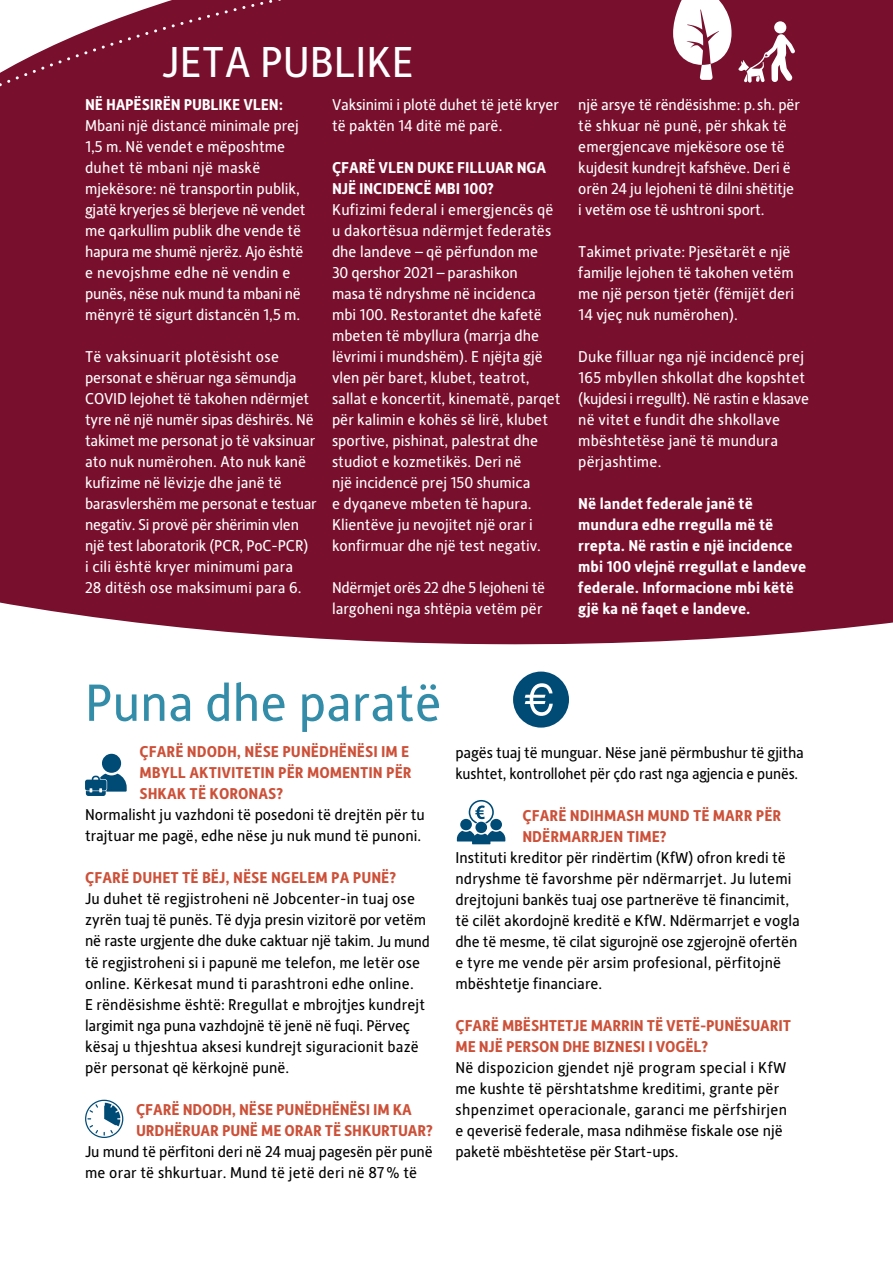
<style>
.page{position:relative;width:893px;height:1263px;background:#fff}
.page>*{position:absolute;margin:0;border:0;box-sizing:border-box;transform-origin:0 0}
.t1{font:52.5px "Alber New";color:#338da9}
.t2{font:43.5px "Alber New";color:#fff}
.t3{font:15.75px/21px "Alber New";color:#fff}
.t4{font:15.75px/21px "Alber New";color:#000}
.t5{font:700 15.75px/21px "Alber New";color:#cd5038}
.t6{font:700 15.75px/21px "Alber New";color:#fff}
</style>
<div class="page">
<div style="left:0;top:98px;width:893px;height:547px;background:#780f2d"></div>
<div style="left:343px;top:0;width:550px;height:115px;background:#780f2d"></div>
<div style="left:0;top:0;width:337px;height:385px;background:#780f2d"></div>
<svg style="left:673px;top:0;width:58px;height:80px"></svg>
<svg style="left:513px;top:671px;width:56px;height:57px"></svg>
<div style="left:774px;top:21px;width:12px;height:12px;background:#fff;border-radius:50%"></div>
<svg style="left:738px;top:34px;width:57px;height:49px"></svg>
<svg style="left:85px;top:754px;width:42px;height:42px"></svg>
<svg style="left:457px;top:800px;width:48px;height:44px"></svg>
<svg style="left:85px;top:1100px;width:38px;height:38px"></svg>
<h2 class="t2" style="left:162px;top:34px;width:253px">JETA PUBLIKE</h2>
<p class="t6" style="left:85px;top:93px;width:200px">NË HAPËSIRËN PUBLIKE VLEN:</p>
<p class="t3" style="left:85px;top:114px;width:222px">Mbani një distancë minimale prej<br>1,5 m. Në vendet e mëposhtme duhet të mbani një maskë mjekësore: në transportin publik, gjatë kryerjes së blerjeve në vendet me qarkullim publik dhe vende të hapura me shumë njerëz. Ajo është e nevojshme edhe në vendin e punës, nëse nuk mund ta mbani në mënyrë të sigurt distancën 1,5 m.</p>
<p class="t3" style="left:85px;top:345px;width:233px">Të vaksinuarit plotësisht ose personat e shëruar nga sëmundja COVID lejohet të takohen ndërmjet tyre në një numër sipas dëshirës. Në takimet me personat jo të vaksinuar ato nuk numërohen. Ato nuk kanë kufizime në lëvizje dhe janë të barasvlershëm me personat e testuar negativ. Si provë për shërimin vlen një test laboratorik (PCR, PoC-PCR)<br>i cili është kryer minimumi para<br>28 ditësh ose maksimumi para 6.</p>
<p class="t3" style="left:332px;top:93px;width:228px">Vaksinimi i plotë duhet të jetë kryer të paktën 14 ditë më parë.</p>
<p class="t6" style="left:332px;top:156px;width:216px">ÇFARË VLEN DUKE FILLUAR NGA<br>NJË INCIDENCË MBI 100?</p>
<p class="t3" style="left:332px;top:198px;width:230px">Kufizimi federal i emergjencës që u dakortësua ndërmjet federatës dhe landeve – që përfundon me<br>30 qershor 2021 – parashikon<br>masa të ndryshme në incidenca mbi 100. Restorantet dhe kafetë mbeten të mbyllura (marrja dhe lëvrimi i mundshëm). E njëjta gjë vlen për baret, klubet, teatrot, sallat e koncertit, kinematë, parqet për kalimin e kohës së lirë, klubet sportive, pishinat, palestrat dhe studiot e kozmetikës. Deri në<br>një incidencë prej 150 shumica<br>e dyqaneve mbeten të hapura.<br>Klientëve ju nevojitet një orar i konfirmuar dhe një test negativ.</p>
<p class="t3" style="left:332px;top:576px;width:215px">Ndërmjet orës 22 dhe 5 lejoheni të largoheni nga shtëpia vetëm për</p>
<p class="t3" style="left:578px;top:93px;width:223px">një arsye të rëndësishme: p.sh. për të shkuar në punë, për shkak të emergjencave mjekësore ose të kujdesit kundrejt kafshëve. Deri ë orën 24 ju lejoheni të dilni shëtitje i vetëm ose të ushtroni sport.</p>
<p class="t3" style="left:578px;top:240px;width:217px">Takimet private: Pjesëtarët e një familje lejohen të takohen vetëm me një person tjetër (fëmijët deri<br>14 vjeç nuk numërohen).</p>
<p class="t3" style="left:578px;top:345px;width:232px">Duke filluar nga një incidencë prej<br>165 mbyllen shkollat dhe kopshtet (kujdesi i rregullt). Në rastin e klasave në vitet e fundit dhe shkollave mbështetëse janë të mundura përjashtime.</p>
<p class="t6" style="left:578px;top:492px;width:230px">Në landet federale janë të mundura edhe rregulla më të rrepta. Në rastin e një incidence mbi 100 vlejnë rregullat e landeve federale. Informacione mbi këtë gjë ka në faqet e landeve.</p>
<h1 class="t1" style="left:85px;top:668px;width:358px">Puna dhe paratë</h1>
<p class="t5" style="left:139px;top:741px;width:274px">ÇFARË NDODH, NËSE PUNËDHËNËSI IM E<br>MBYLL AKTIVITETIN PËR MOMENTIN PËR<br>SHKAK TË KORONAS?</p>
<p class="t4" style="left:85px;top:804px;width:341px">Normalisht ju vazhdoni të posedoni të drejtën për tu trajtuar me pagë, edhe nëse ju nuk mund të punoni.</p>
<p class="t5" style="left:85px;top:867px;width:313px">ÇFARË DUHET TË BËJ, NËSE NGELEM PA PUNË?</p>
<p class="t4" style="left:85px;top:888px;width:346px">Ju duhet të regjistroheni në Jobcenter-in tuaj ose zyrën tuaj të punës. Të dyja presin vizitorë por vetëm në raste urgjente dhe duke caktuar një takim. Ju mund të regjistroheni si i papunë me telefon, me letër ose online. Kërkesat mund ti parashtroni edhe online.<br>E rëndësishme është: Rregullat e mbrojtjes kundrejt largimit nga puna vazhdojnë të jenë në fuqi. Përveç kësaj u thjeshtua aksesi kundrejt siguracionit bazë për personat që kërkojnë punë.</p>
<p class="t5" style="left:136px;top:1098px;width:298px">ÇFARË NDODH, NËSE PUNËDHËNËSI IM KA<br>URDHËRUAR PUNË ME ORAR TË SHKURTUAR?</p>
<p class="t4" style="left:85px;top:1140px;width:349px">Ju mund të përfitoni deri në 24 muaj pagesën për punë me orar të shkurtuar. Mund të jetë deri në 87 % të</p>
<p class="t4" style="left:455px;top:741px;width:350px">pagës tuaj të munguar. Nëse janë përmbushur të gjitha kushtet, kontrollohet për çdo rast nga agjencia e punës.</p>
<p class="t5" style="left:522px;top:804px;width:261px">ÇFARË NDIHMASH MUND TË MARR PËR<br>NDËRMARRJEN TIME?</p>
<p class="t4" style="left:455px;top:846px;width:346px">Instituti kreditor për rindërtim (KfW) ofron kredi të ndryshme të favorshme për ndërmarrjet. Ju lutemi drejtojuni bankës tuaj ose partnerëve të financimit, të cilët akordojnë kreditë e KfW. Ndërmarrjet e vogla dhe të mesme, të cilat sigurojnë ose zgjerojnë ofertën e tyre me vende për arsim profesional, përfitojnë mbështetje financiare.</p>
<p class="t5" style="left:455px;top:1014px;width:337px">ÇFARË MBËSHTETJE MARRIN TË VETË-PUNËSUARIT<br>ME NJË PERSON DHE BIZNESI I VOGËL?</p>
<p class="t4" style="left:455px;top:1056px;width:333px">Në dispozicion gjendet një program special i KfW me kushte të përshtatshme kreditimi, grante për shpenzimet operacionale, garanci me përfshirjen e qeverisë federale, masa ndihmëse fiskale ose një paketë mbështetëse për Start-ups.</p>
</div>
